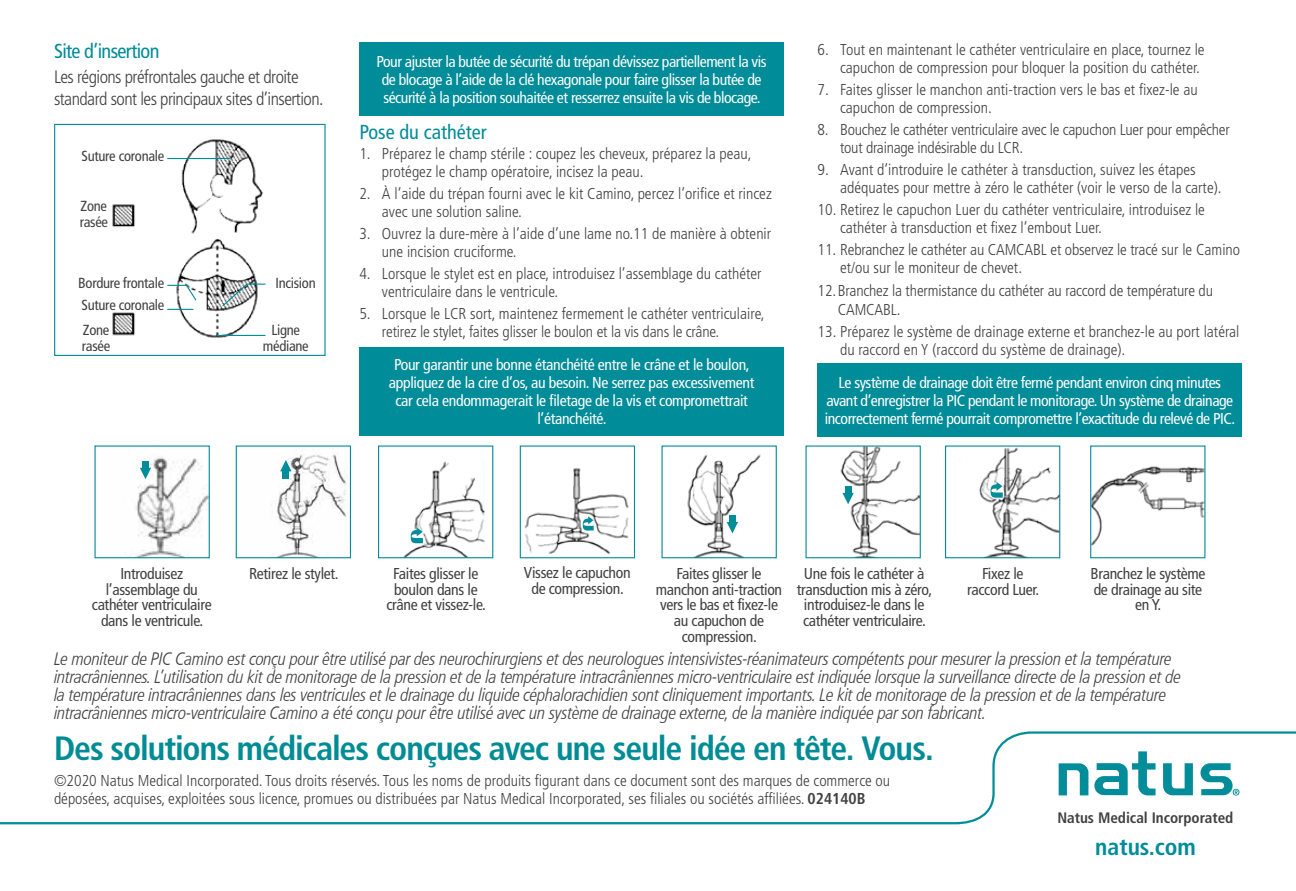
<style>
.page{position:relative;width:1296px;height:891px;background:#fff}
.page>*{position:absolute;margin:0;border:0;box-sizing:border-box;transform-origin:0 0}
.t1{font:700 condensed 33.75px "Frutiger LT Std";letter-spacing:-.03em;color:#008c95}
.t2{font:700 condensed 23.62px "Frutiger LT Std";color:#008c99}
.t3{font:condensed 20.25px "Frutiger LT Std";letter-spacing:-.03em;color:#008c99}
.t4{font:condensed 20.25px "Frutiger LT Std";color:#008c99}
.t5{font:italic 300 condensed 18px/18px "Frutiger LT Com";letter-spacing:-.02em;color:#414042}
.t6{font:300 condensed 18px/22.5px "Frutiger LT Std";letter-spacing:-.03em;color:#414042}
.t7{font:300 condensed 15.75px/18px "Frutiger LT Std";color:#414042}
.t8{font:condensed 15.75px/18px "Frutiger LT Std";letter-spacing:-.03em;color:#fff;text-align:center}
.t9{font:condensed 15.75px/15.8px "Frutiger LT Std";letter-spacing:-.02em;color:#414042;text-align:center}
.t10{font:700 condensed 15.3px "Frutiger LT Std";letter-spacing:-.005em;color:#414042}
.t11{font:condensed 14.62px/15.8px "Frutiger LT Std";letter-spacing:-.02em;color:#414042}
.s1{font-weight:700}
</style>
<div class="page">
<img style="left:112px;top:139px;width:154px;height:199px">
<div style="left:54px;top:124px;width:272px;height:232px;border:1px solid #008c99"></div>
<hr style="left:168px;top:158px;width:62px;height:1px;background:#008c99">
<hr style="left:217px;top:335px;width:48px;height:1px;background:#008c99">
<svg style="left:167px;top:284px;width:30px;height:17px"></svg>
<svg style="left:168px;top:309px;width:25px;height:1px"></svg>
<svg style="left:221px;top:283px;width:45px;height:24px"></svg>
<img style="left:1092px;top:466px;width:111px;height:80px">
<div style="left:1090px;top:446px;width:115px;height:112px;border:1px solid #008c99"></div>
<img style="left:125px;top:457px;width:83px;height:99px">
<div style="left:94px;top:446px;width:116px;height:112px;border:1px solid #008c99"></div>
<svg style="left:140px;top:468px;width:11px;height:11px"></svg>
<div style="left:143px;top:461px;width:6px;height:8px;background:#008c99"></div>
<img style="left:404px;top:461px;width:81px;height:95px">
<div style="left:378px;top:446px;width:115px;height:112px;border:1px solid #008c99"></div>
<svg style="left:411px;top:527px;width:12px;height:16px"></svg>
<img style="left:524px;top:468px;width:105px;height:86px">
<div style="left:520px;top:446px;width:115px;height:112px;border:1px solid #008c99"></div>
<svg style="left:583px;top:516px;width:11px;height:15px"></svg>
<img style="left:979px;top:448px;width:79px;height:108px">
<div style="left:945px;top:446px;width:115px;height:112px;border:1px solid #008c99"></div>
<svg style="left:990px;top:482px;width:13px;height:16px"></svg>
<img style="left:273px;top:448px;width:74px;height:108px">
<div style="left:236px;top:446px;width:115px;height:112px;border:1px solid #008c99"></div>
<svg style="left:280px;top:460px;width:12px;height:11px"></svg>
<div style="left:283px;top:470px;width:6px;height:8px;background:#008c99"></div>
<img style="left:687px;top:454px;width:74px;height:102px">
<div style="left:662px;top:446px;width:115px;height:112px;border:1px solid #008c99"></div>
<svg style="left:727px;top:522px;width:11px;height:11px"></svg>
<div style="left:729px;top:515px;width:7px;height:9px;background:#008c99"></div>
<img style="left:840px;top:448px;width:79px;height:108px">
<div style="left:806px;top:446px;width:115px;height:112px;border:1px solid #008c99"></div>
<svg style="left:842px;top:493px;width:12px;height:11px"></svg>
<div style="left:845px;top:486px;width:6px;height:8px;background:#008c99"></div>
<svg style="left:0;top:731px;width:1296px;height:94px"></svg>
<div style="left:359px;top:43px;width:425px;height:73px;background:#008c99"></div>
<div style="left:359px;top:347px;width:425px;height:88px;background:#008c99"></div>
<div style="left:818px;top:363px;width:424px;height:73px;background:#008c99"></div>
<p class="t3" style="left:54px;top:39px;width:107px">Site d’insertion</p>
<p class="t6" style="left:54px;top:65px;width:271px">Les régions préfrontales gauche et droite standard sont les principaux sites d’insertion.</p>
<p class="t11" style="left:82px;top:149px;width:84px">Suture coronale</p>
<p class="t11" style="left:80px;top:198px;width:30px">Zone rasée</p>
<p class="t11" style="left:78px;top:275px;width:87px">Bordure frontale</p>
<p class="t11" style="left:82px;top:322px;width:30px">Zone rasée</p>
<p class="t11" style="left:82px;top:298px;width:84px">Suture coronale</p>
<p class="t11" style="left:275px;top:276px;width:42px">Incision</p>
<p class="t11" style="left:263px;top:322px;width:47px;text-align:center">Ligne médiane</p>
<p class="t8" style="left:377px;top:53px;width:392px">Pour ajuster la butée de sécurité du trépan dévissez partiellement la vis de blocage à l’aide de la clé hexagonale pour faire glisser la butée de sécurité à la position souhaitée et resserrez ensuite la vis de blocage.</p>
<p class="t4" style="left:359px;top:120px;width:129px">Pose du cathéter</p>
<p class="t7" style="left:382px;top:145px;width:371px;text-indent:-23px">1. Préparez le champ stérile : coupez les cheveux, préparez la peau, protégez le champ opératoire, incisez la peau.</p>
<p class="t7" style="left:382px;top:185px;width:391px;text-indent:-23px">2. À l’aide du trépan fourni avec le kit Camino, percez l’orifice et rincez avec une solution saline.</p>
<p class="t7" style="left:382px;top:225px;width:391px;text-indent:-23px">3. Ouvrez la dure-mère à l’aide d’une lame no.11 de manière à obtenir une incision cruciforme.</p>
<p class="t7" style="left:382px;top:265px;width:381px;text-indent:-23px">4. Lorsque le stylet est en place, introduisez l’assemblage du cathéter ventriculaire dans le ventricule.</p>
<p class="t7" style="left:382px;top:305px;width:384px;text-indent:-23px">5. Lorsque le LCR sort, maintenez fermement le cathéter ventriculaire, retirez le stylet, faites glisser le boulon et la vis dans le crâne.</p>
<p class="t8" style="left:389px;top:356px;width:367px">Pour garantir une bonne étanchéité entre le crâne et le boulon, appliquez de la cire d’os, au besoin. Ne serrez pas excessivement car cela endommagerait le filetage de la vis et compromettrait l’étanchéité.</p>
<p class="t7" style="left:840px;top:40px;width:366px;text-indent:-23px">6. Tout en maintenant le cathéter ventriculaire en place, tournez le capuchon de compression pour bloquer la position du cathéter.</p>
<p class="t7" style="left:840px;top:80px;width:359px;text-indent:-23px">7. Faites glisser le manchon anti-traction vers le bas et fixez-le au capuchon de compression.</p>
<p class="t7" style="left:840px;top:120px;width:391px;text-indent:-23px">8. Bouchez le cathéter ventriculaire avec le capuchon Luer pour empêcher tout drainage indésirable du LCR.</p>
<p class="t7" style="left:840px;top:161px;width:383px;text-indent:-23px">9. Avant d’introduire le cathéter à transduction, suivez les étapes adéquates pour mettre à zéro le cathéter (voir le verso de la carte).</p>
<p class="t7" style="left:840px;top:201px;width:366px;text-indent:-23px">10. Retirez le capuchon Luer du cathéter ventriculaire, introduisez le cathéter à transduction et fixez l’embout Luer.</p>
<p class="t7" style="left:840px;top:241px;width:402px;text-indent:-23px">11. Rebranchez le cathéter au CAMCABL et observez le tracé sur le Camino et/ou sur le moniteur de chevet.</p>
<p class="t7" style="left:838px;top:281px;width:377px;line-height:18.9px;text-indent:-20px">12.Branchez la thermistance du cathéter au raccord de température du<br>CAMCABL.</p>
<p class="t7" style="left:840px;top:323px;width:401px;text-indent:-23px">13. Préparez le système de drainage externe et branchez-le au port latéral du raccord en Y (raccord du système de drainage).</p>
<p class="t8" style="left:825px;top:373px;width:412px">Le système de drainage doit être fermé pendant environ cinq minutes avant d’enregistrer la PIC pendant le monitorage. Un système de drainage incorrectement fermé pourrait compromettre l’exactitude du relevé de PIC.</p>
<p class="t9" style="left:92px;top:566px;width:121px">Introduisez l’assemblage du cathéter ventriculaire dans le ventricule.</p>
<p class="t9" style="left:386px;top:566px;width:101px">Faites glisser le boulon dans le crâne et vissez-le.</p>
<p class="t9" style="left:524px;top:565px;width:108px">Vissez le capuchon de compression.</p>
<p class="t9" style="left:967px;top:566px;width:74px">Fixez le raccord Luer.</p>
<p class="t9" style="left:249px;top:566px;width:91px">Retirez le stylet.</p>
<p class="t9" style="left:656px;top:566px;width:128px">Faites glisser le manchon anti-traction vers le bas et fixez-le au capuchon de compression.</p>
<p class="t9" style="left:797px;top:566px;width:137px">Une fois le cathéter à transduction mis à zéro, introduisez-le dans le cathéter ventriculaire.</p>
<p class="t9" style="left:1091px;top:566px;width:117px">Branchez le système de drainage au site en Y.</p>
<p class="t5" style="left:54px;top:650px;width:1129px">Le moniteur de PIC Camino est conçu pour être utilisé par des neurochirurgiens et des neurologues intensivistes-réanimateurs compétents pour mesurer la pression et la température intracrâniennes. L’utilisation du kit de monitorage de la pression et de la température intracrâniennes micro-ventriculaire est indiquée lorsque la surveillance directe de la pression et de la température intracrâniennes dans les ventricules et le drainage du liquide céphalorachidien sont cliniquement importants. Le kit de monitorage de la pression et de la température intracrâniennes micro-ventriculaire Camino a été conçu pour être utilisé avec un système de drainage externe, de la manière indiquée par son fabricant.</p>
<h1 class="t1" style="left:54px;top:728px;width:881px">Des solutions médicales conçues avec une seule idée en tête. Vous.</h1>
<p class="t7" style="left:54px;top:772px;width:838px">©2020 Natus Medical Incorporated. Tous droits réservés. Tous les noms de produits figurant dans ce document sont des marques de commerce ou déposées, acquises, exploitées sous licence, promues ou distribuées par Natus Medical Incorporated, ses filiales ou sociétés affiliées. <span class="s1">024140B</span></p>
<p class="t10" style="left:1058px;top:809px;width:177px">Natus Medical Incorporated</p>
<h2 class="t2" style="left:1095px;top:832px;width:102px">natus.com</h2>
</div>
